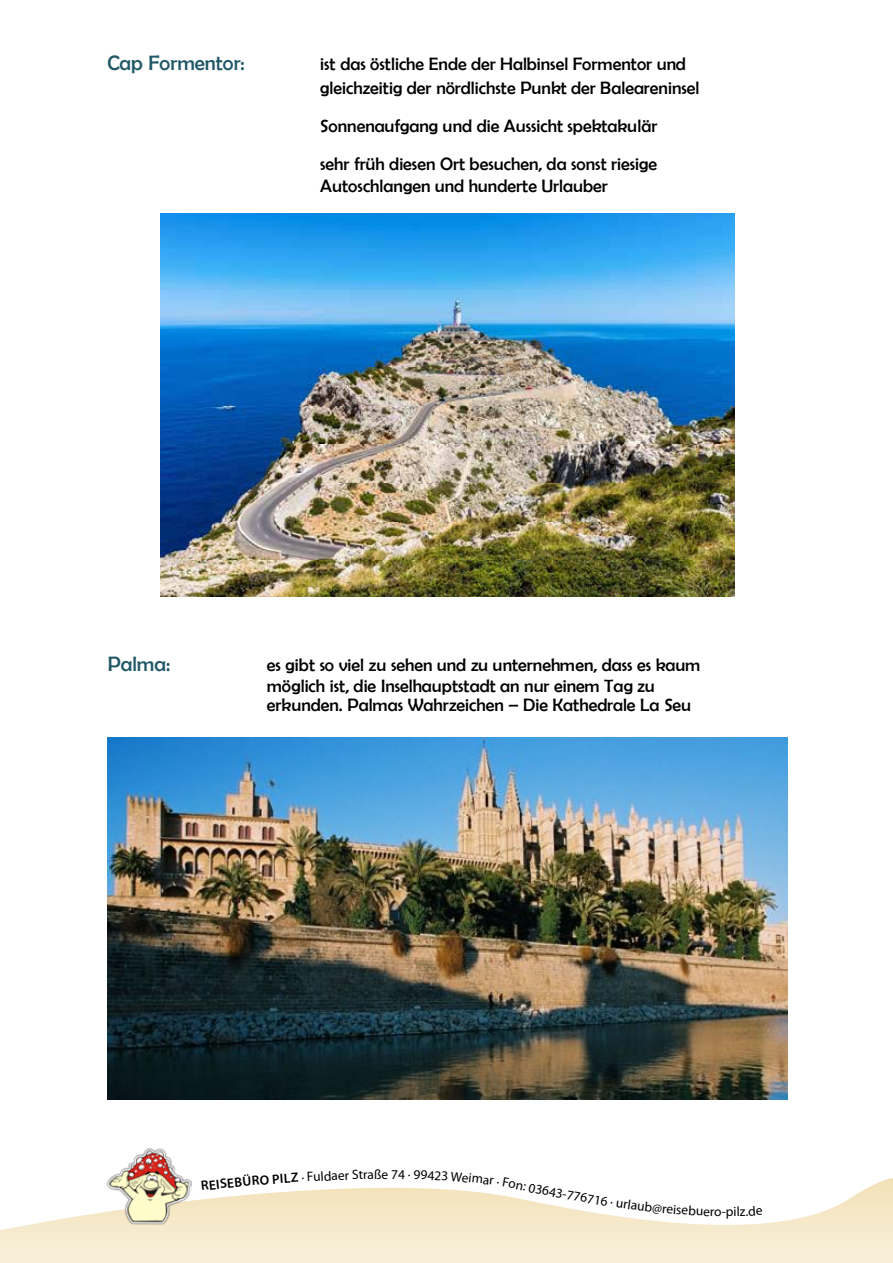
<style>
.page{position:relative;width:893px;height:1263px;background:#fff}
.page>*{position:absolute;margin:0;border:0;box-sizing:border-box;transform-origin:0 0}
.t1{font:20.85px "Berlin Sans FB";color:#215868}
.t2{font:18px/20.1px "Berlin Sans FB";color:#000}
.t3{font:13.5px "Myriad Pro";color:#000}
.t4{font:600 13.5px "Myriad Pro";color:#000}
</style>
<div class="page">
<svg style="left:0;top:1178px;width:893px;height:85px"></svg>
<img style="left:106px;top:1148px;width:86px;height:78px">
<img style="left:161px;top:214px;width:573px;height:382px">
<img style="left:107px;top:737px;width:680px;height:363px">
<svg style="left:332px;top:1178px;width:17px;height:2px"></svg>
<svg style="left:398px;top:1178px;width:128px;height:13px"></svg>
<svg style="left:587px;top:1194px;width:134px;height:22px"></svg>
<svg style="left:734px;top:1205px;width:28px;height:11px"></svg>
<p class="t1" style="left:107px;top:51px;width:139px">Cap Formentor:</p>
<p class="t2" style="left:320px;top:51px;width:381px;line-height:24.2px">ist das östliche Ende der Halbinsel Formentor und gleichzeitig der nördlichste Punkt der Baleareninsel</p>
<p class="t2" style="left:320px;top:107px;width:339px;line-height:37.8px">Sonnenaufgang und die Aussicht spektakulär sehr früh diesen Ort besuchen, da sonst riesige</p>
<p class="t2" style="left:320px;top:176px;width:289px">Autoschlangen und hunderte Urlauber</p>
<p class="t1" style="left:108px;top:652px;width:64px">Palma:</p>
<p class="t2" style="left:267px;top:655px;width:435px">es gibt so viel zu sehen und zu unternehmen, dass es kaum möglich ist, die Inselhauptstadt an nur einem Tag zu erkunden. Palmas Wahrzeichen – Die Kathedrale La Seu</p>
<p class="t4" style="left:200px;top:1178px;width:35px;rotate:-6deg">REISE</p>
<p class="t4" style="left:234px;top:1175px;width:36px;rotate:-5deg">BÜRO</p>
<p class="t4" style="left:272px;top:1172px;width:28px;rotate:-4deg">PILZ</p>
<p class="t3" style="left:301px;top:1170px;width:31px;rotate:-3deg">· Fuld</p>
<p class="t3" style="left:352px;top:1167px;width:31px;rotate:-1deg">Straß</p>
<p class="t3" style="left:382px;top:1167px;width:18px">e7</p>
<p class="t3" style="left:530px;top:1180px;width:36px;rotate:11deg">03643</p>
<p class="t3" style="left:564px;top:1186px;width:26px;rotate:10deg">-776</p>
<p class="t3" style="left:722px;top:1204px;width:13px">-p</p>
</div>
